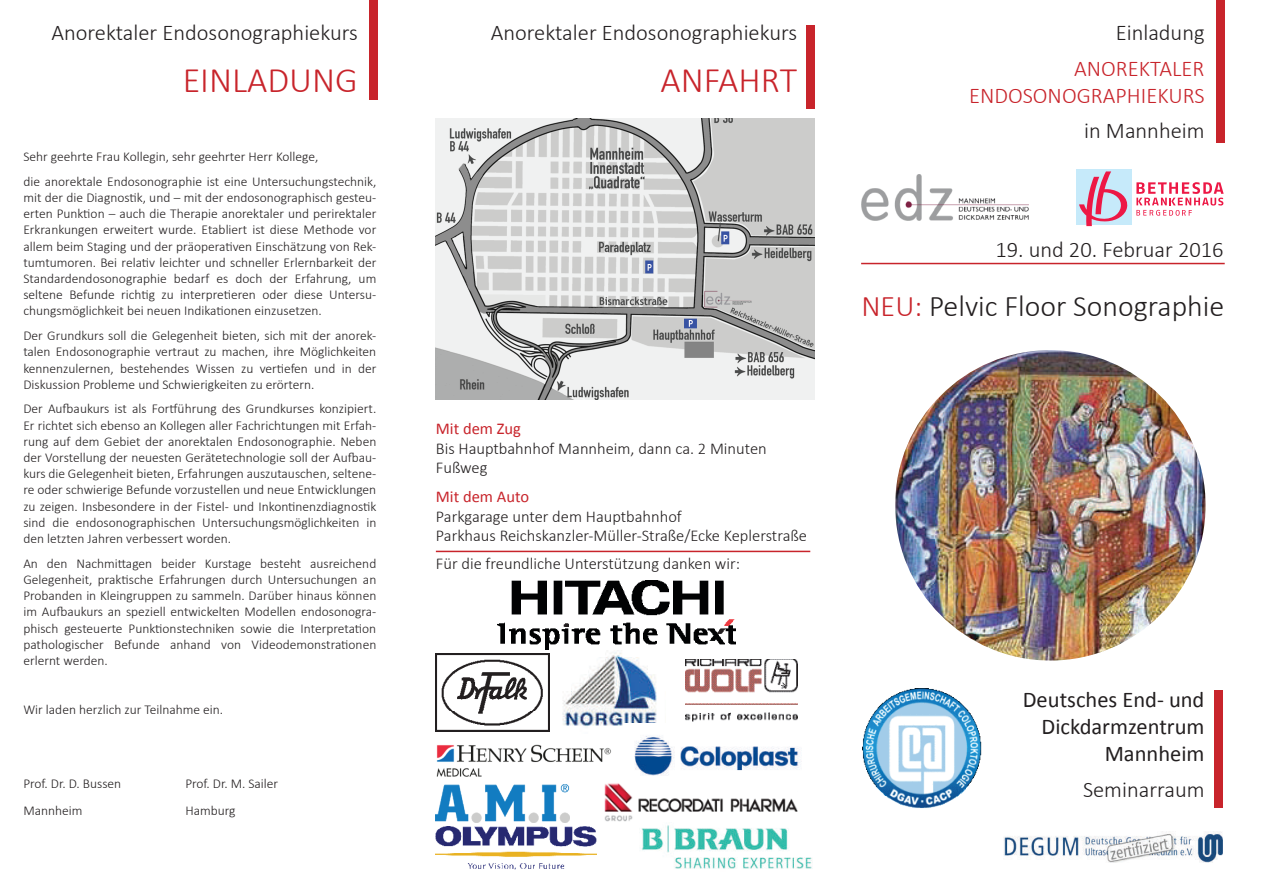
<style>
.page{position:relative;width:1263px;height:893px;background:#fff}
.page>*{position:absolute;margin:0;border:0;box-sizing:border-box;transform-origin:0 0}
.t1{font:300 36px "Calibri";color:#c8242b}
.t2{font:300 30px "Calibri";color:#231f20}
.t3{font:300 22.5px "Calibri";color:#231f20}
.t4{font:22.5px/27px "Calibri";color:#231f20;text-align:right}
.t5{font:300 22.5px/27px "Calibri";color:#c8242b;text-align:right}
.t6{font:300 16.5px/19.8px "Calibri";color:#231f20}
.t7{font:16.5px "Calibri";color:#c8242b}
.t8{font:300 13.5px/16.2px "Calibri";color:#231f20;text-align:justify}
.s1{color:#c8242b}
</style>
<div class="page">
<div style="left:1076px;top:169px;width:56px;height:55px;background:#c6eafa"></div>
<svg style="left:1079px;top:171px;width:50px;height:55px"></svg>
<svg style="left:1136px;top:182px;width:88px;height:34px"></svg>
<img style="left:861px;top:175px;width:167px;height:45px">
<div style="left:1216px;top:0;width:9px;height:142px;background:#c8242b"></div>
<div style="left:369px;top:0;width:8px;height:100px;background:#c8242b"></div>
<div style="left:1214px;top:691px;width:8px;height:117px;background:#c8242b"></div>
<hr style="left:861px;top:263px;width:364px;height:1px;background:#c8242b">
<img style="left:862px;top:688px;width:120px;height:120px">
<img style="left:895px;top:350px;width:310px;height:310px;border-radius:155px">
<img style="left:1003px;top:831px;width:219px;height:31px">
<img style="left:562px;top:652px;width:95px;height:75px">
<div style="left:806px;top:25px;width:8px;height:84px;background:#c8242b"></div>
<hr style="left:436px;top:551px;width:374px;height:1px;background:#c8242b">
<img style="left:497px;top:580px;width:239px;height:69px">
<img style="left:436px;top:654px;width:114px;height:78px">
<img style="left:623px;top:723px;width:179px;height:53px">
<img style="left:436px;top:119px;width:378px;height:280px">
<img style="left:685px;top:659px;width:112px;height:62px">
<img style="left:436px;top:744px;width:175px;height:45px">
<img style="left:436px;top:784px;width:133px;height:38px">
<img style="left:604px;top:783px;width:193px;height:38px">
<img style="left:436px;top:826px;width:160px;height:44px">
<img style="left:641px;top:825px;width:171px;height:44px">
<h3 class="t3" style="left:51px;top:19px;width:308px">Anorektaler Endosonographiekurs</h3>
<h1 class="t1" style="left:183px;top:58px;width:176px">EINLADUNG</h1>
<p class="t8" style="left:23px;top:144px;width:354px;line-height:24.8px">Sehr geehrte Frau Kollegin, sehr geehrter Herr Kollege,<br>die anorektale Endosonographie ist eine Untersuchungstechnik,</p>
<p class="t8" style="left:23px;top:189px;width:354px">mit der die Diagnostik, und – mit der endosonographisch gesteu&shy;erten Punktion – auch die Therapie anorektaler und perirektaler Erkrankungen erweitert wurde. Etabliert ist diese Methode vor allem beim Staging und der präoperativen Einschätzung von Rek&shy;tumtumoren. Bei relativ leichter und schneller Erlernbarkeit der Standardendosonographie bedarf es doch der Erfahrung, um seltene Befunde richtig zu interpretieren oder diese Untersu&shy;chungsmöglichkeit bei neuen Indikationen einzusetzen.</p>
<p class="t8" style="left:23px;top:327px;width:354px">Der Grundkurs soll die Gelegenheit bieten, sich mit der anorek&shy;talen Endosonographie vertraut zu machen, ihre Möglichkeiten kennenzulernen, bestehendes Wissen zu vertiefen und in der Diskussion Probleme und Schwierigkeiten zu erörtern.</p>
<p class="t8" style="left:23px;top:401px;width:354px">Der Aufbaukurs ist als Fortführung des Grundkurses konzipiert.<br>Er richtet sich ebenso an Kollegen aller Fachrichtungen mit Erfah&shy;rung auf dem Gebiet der anorektalen Endosonographie. Neben der Vorstellung der neuesten Gerätetechnologie soll der Aufbau&shy;kurs die Gelegenheit bieten, Erfahrungen auszutauschen, seltene&shy;re oder schwierige Befunde vorzustellen und neue Entwicklungen zu zeigen. Insbesondere in der Fistel- und Inkontinenzdiagnostik sind die endosonographischen Untersuchungsmöglichkeiten in den letzten Jahren verbessert worden.</p>
<p class="t8" style="left:23px;top:555px;width:354px">An den Nachmittagen beider Kurstage besteht ausreichend Gelegenheit, praktische Erfahrungen durch Untersuchungen an Probanden in Kleingruppen zu sammeln. Darüber hinaus können im Aufbaukurs an speziell entwickelten Modellen endosonogra&shy;phisch gesteuerte Punktionstechniken sowie die Interpretation pathologischer Befunde anhand von Videodemonstrationen erlernt werden.</p>
<p class="t8" style="left:23px;top:702px;width:201px">Wir laden herzlich zur Teilnahme ein.</p>
<p class="t8" style="left:23px;top:776px;width:99px">Prof. Dr. D. Bussen</p>
<p class="t8" style="left:185px;top:776px;width:94px">Prof. Dr. M. Sailer</p>
<p class="t8" style="left:23px;top:802px;width:61px">Mannheim</p>
<p class="t8" style="left:185px;top:802px;width:52px">Hamburg</p>
<h3 class="t3" style="left:491px;top:19px;width:308px">Anorektaler Endosonographiekurs</h3>
<h1 class="t1" style="left:660px;top:58px;width:138px">ANFAHRT</h1>
<p class="t7" style="left:436px;top:418px;width:87px">Mit dem Zug</p>
<p class="t6" style="left:436px;top:438px;width:332px">Bis Hauptbahnhof Mannheim, dann ca. 2 Minuten<br>Fußweg</p>
<p class="t7" style="left:436px;top:486px;width:95px">Mit dem Auto</p>
<p class="t6" style="left:436px;top:506px;width:373px">Parkgarage unter dem Hauptbahnhof<br>Parkhaus Reichskanzler-Müller-Straße/Ecke Keplerstraße</p>
<p class="t6" style="left:436px;top:554px;width:306px">Für die freundliche Unterstützung danken wir:</p>
<h3 class="t3" style="left:1116px;top:19px;width:90px">Einladung</h3>
<h3 class="t5" style="left:969px;top:55px;width:237px">ANOREKTALER<br>ENDOSONOGRAPHIEKURS</h3>
<h3 class="t3" style="left:1084px;top:117px;width:122px">in Mannheim</h3>
<h3 class="t3" style="left:995px;top:236px;width:230px">19. und 20. Februar 2016</h3>
<h2 class="t2" style="left:861px;top:287px;width:364px"><span class="s1">NEU:</span> Pelvic Floor Sonographie</h2>
<h3 class="t4" style="left:1023px;top:687px;width:183px">Deutsches End- und<br>Dickdarmzentrum<br>Mannheim</h3>
<h3 class="t3" style="left:1083px;top:775px;width:123px">Seminarraum</h3>
</div>
